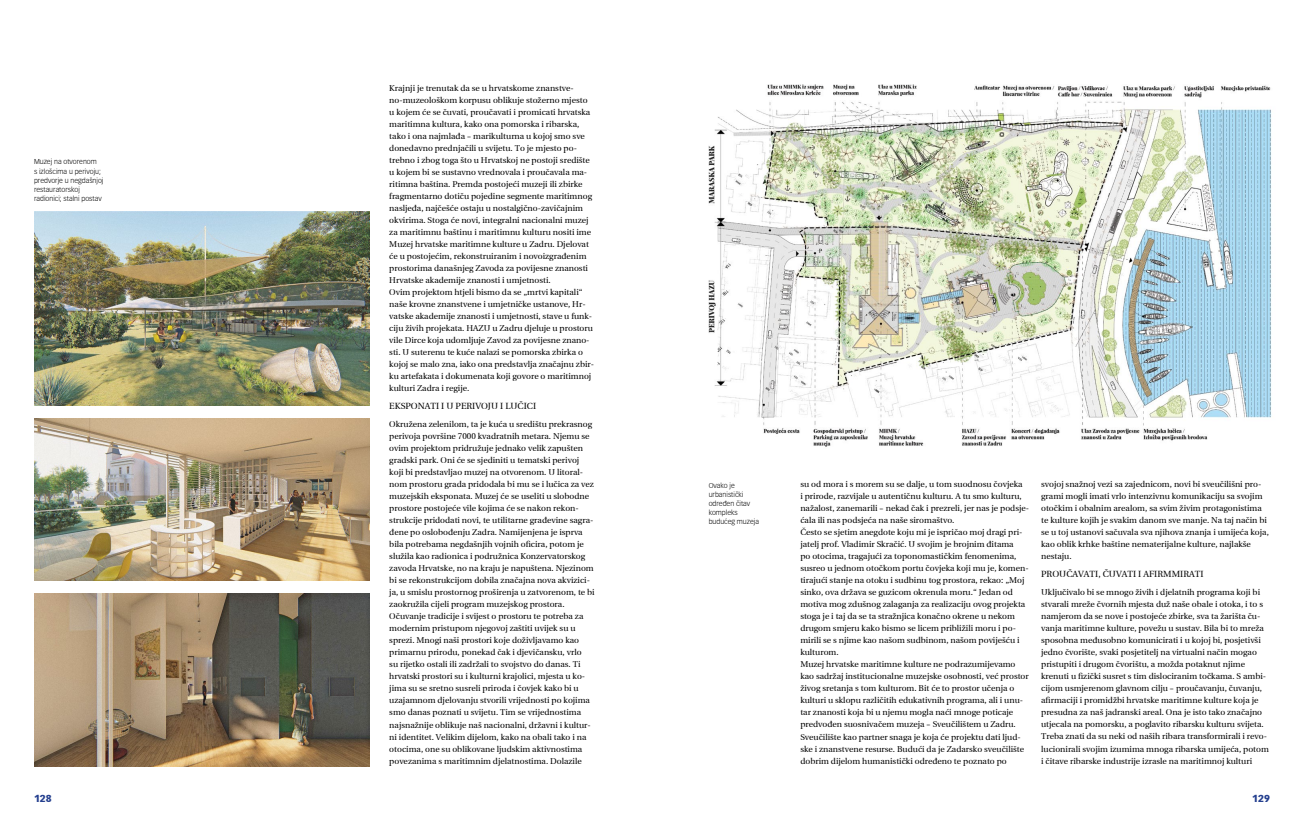
<style>
.page{position:relative;width:1304px;height:823px;background:#fff}
.page>*{position:absolute;margin:0;border:0;box-sizing:border-box;transform-origin:0 0}
.t1{font:900 10px "Vectora";color:#25408f}
.t2{font:9px "Utopia";color:#000}
.t3{font:8.5px/12px "Utopia";color:#000}
.t4{font:300 7px/9px "Vectora";color:#000}
</style>
<div class="page">
<img style="left:708px;top:84px;width:564px;height:363px">
<img style="left:34px;top:212px;width:336px;height:193px">
<img style="left:34px;top:418px;width:336px;height:162px">
<img style="left:34px;top:593px;width:336px;height:172px">
<p class="t4" style="left:34px;top:157px;width:71px">Muzej na otvorenom<br>s izlošcima u perivoju; predvorje u negdašnjoj restauratorskoj radionici; stalni postav</p>
<p class="t3" style="left:389px;top:82px;width:206px">Krajnji je trenutak da se u hrvatskome znanstve&shy;no-muzeološkom korpusu oblikuje stožerno mjesto u kojem će se čuvati, proučavati i promicati hrvatska maritimna kultura, kako ona pomorska i ribarska, tako i ona najmlađa – marikulturna u kojoj smo sve donedavno prednjačili u svijetu. To je mjesto po&shy;trebno i zbog toga što u Hrvatskoj ne postoji središte u kojem bi se sustavno vrednovala i proučavala ma&shy;ritimna baština. Premda postojeći muzeji ili zbirke fragmentarno dotiču pojedine segmente maritimnog nasljeđa, najčešće ostaju u nostalgično-zavičajnim okvirima. Stoga će novi, integralni nacionalni muzej za maritimnu baštinu i maritimnu kulturu nositi ime Muzej hrvatske maritimne kulture u Zadru. Djelovat će u postojećim, rekonstruiranim i novoizgrađenim prostorima današnjeg Zavoda za povijesne znanosti Hrvatske akademije znanosti i umjetnosti.<br>Ovim projektom htjeli bismo da se „mrtvi kapitali“ naše krovne znanstvene i umjetničke ustanove, Hr&shy;vatske akademije znanosti i umjetnosti, stave u funk&shy;ciju živih projekata. HAZU u Zadru djeluje u prostoru vile Dirce koja udomljuje Zavod za povijesne znano&shy;sti. U suterenu te kuće nalazi se pomorska zbirka o kojoj se malo zna, iako ona predstavlja značajnu zbir&shy;ku artefakata i dokumenata koji govore o maritimnoj kulturi Zadra i regije.</p>
<p class="t2" style="left:389px;top:401px;width:148px">EKSPONATI I U PERIVOJU I LUČICI</p>
<p class="t3" style="left:389px;top:418px;width:207px">Okružena zelenilom, ta je kuća u središtu prekrasnog perivoja površine 7000 kvadratnih metara. Njemu se ovim projektom pridružuje jednako velik zapušten gradski park. Oni će se sjediniti u tematski perivoj koji bi predstavljao muzej na otvorenom. U litoral&shy;nom prostoru grada pridodala bi mu se i lučica za vez muzejskih eksponata. Muzej će se useliti u slobodne prostore postojeće vile kojima će se nakon rekon&shy;strukcije pridodati novi, te utilitarne građevine sagra&shy;đene po oslobođenju Zadra. Namijenjena je isprva bila potrebama negdašnjih vojnih oficira, potom je služila kao radionica i podružnica Konzervatorskog zavoda Hrvatske, no na kraju je napuštena. Njezinom bi se rekonstrukcijom dobila značajna nova akvizici&shy;ja, u smislu prostornog proširenja u zatvorenom, te bi zaokružila cijeli program muzejskog prostora.<br>Očuvanje tradicije i svijest o prostoru te potreba za modernim pristupom njegovoj zaštiti uvijek su u sprezi. Mnogi naši prostori koje doživljavamo kao primarnu prirodu, ponekad čak i djevičansku, vrlo<br>su rijetko ostali ili zadržali to svojstvo do danas. Ti hrvatski prostori su i kulturni krajolici, mjesta u ko&shy;jima su se sretno susreli priroda i čovjek kako bi u uzajamnom djelovanju stvorili vrijednosti po kojima smo danas poznati u svijetu. Tim se vrijednostima najsnažnije oblikuje naš nacionalni, državni i kultur&shy;ni identitet. Velikim dijelom, kako na obali tako i na otocima, one su oblikovane ljudskim aktivnostima povezanima s maritimnim djelatnostima. Dolazile</p>
<p class="t4" style="left:709px;top:480px;width:52px">Ovako je urbanistički određen čitav kompleks budućeg muzeja</p>
<p class="t3" style="left:800px;top:478px;width:230px">su od mora i s morem su se dalje, u tom suodnosu čovjeka<br>i prirode, razvijale u autentičnu kulturu. A tu smo kulturu, nažalost, zanemarili – nekad čak i prezreli, jer nas je podsje&shy;ćala ili nas podsjeća na naše siromaštvo.<br>Često se sjetim anegdote koju mi je ispričao moj dragi pri&shy;jatelj prof. Vladimir Skračić. U svojim je brojnim đitama<br>po otocima, tragajući za toponomastičkim fenomenima, susreo u jednom otočkom portu čovjeka koji mu je, komen&shy;tirajući stanje na otoku i sudbinu tog prostora, rekao: „Moj sinko, ova država se guzicom okrenula moru.“ Jedan od motiva mog zdušnog zalaganja za realizaciju ovog projekta stoga je i taj da se ta stražnjica konačno okrene u nekom drugom smjeru kako bismo se licem približili moru i po&shy;mirili se s njime kao našom sudbinom, našom poviješću i kulturom.<br>Muzej hrvatske maritimne kulture ne podrazumijevamo kao sadržaj institucionalne muzejske osobnosti, već prostor živog sretanja s tom kulturom. Bit će to prostor učenja o kulturi u sklopu različitih edukativnih programa, ali i unu&shy;tar znanosti koja bi u njemu mogla naći mnoge poticaje predvođen suosnivačem muzeja – Sveučilištem u Zadru.<br>Sveučilište kao partner snaga je koja će projektu dati ljud&shy;ske i znanstvene resurse. Budući da je Zadarsko sveučilište dobrim dijelom humanistički određeno te poznato po</p>
<p class="t3" style="left:1041px;top:478px;width:229px">svojoj snažnoj vezi sa zajednicom, novi bi sveučilišni pro&shy;grami mogli imati vrlo intenzivnu komunikaciju sa svojim otočkim i obalnim arealom, sa svim živim protagonistima te kulture kojih je svakim danom sve manje. Na taj način bi se u toj ustanovi sačuvala sva njihova znanja i umijeća koja, kao oblik krhke baštine nematerijalne kulture, najlakše nestaju.</p>
<p class="t2" style="left:1041px;top:569px;width:164px">PROUČAVATI, ČUVATI I AFIRMMIRATI</p>
<p class="t3" style="left:1041px;top:586px;width:229px">Uključivalo bi se mnogo živih i djelatnih programa koji bi stvarali mreže čvornih mjesta duž naše obale i otoka, i to s namjerom da se nove i postojeće zbirke, sva ta žarišta ču&shy;vanja maritimne kulture, povežu u sustav. Bila bi to mreža sposobna međusobno komunicirati i u kojoj bi, posjetivši jedno čvorište, svaki posjetitelj na virtualni način mogao pristupiti i drugom čvorištu, a možda potaknut njime krenuti u fizički susret s tim dislociranim točkama. S ambi&shy;cijom usmjerenom glavnom cilju – proučavanju, čuvanju, afirmaciji i promidžbi hrvatske maritimne kulture koja je presudna za naš jadranski areal. Ona je isto tako značajno utjecala na pomorsku, a poglavito ribarsku kulturu svijeta.<br>Treba znati da su neki od naših ribara transformirali i revo&shy;lucionirali svojim izumima mnoga ribarska umijeća, potom i čitave ribarske industrije izrasle na maritimnoj kulturi</p>
<p class="t1" style="left:34px;top:792px;width:19px">128</p>
<p class="t1" style="left:1252px;top:792px;width:19px">129</p>
</div>
